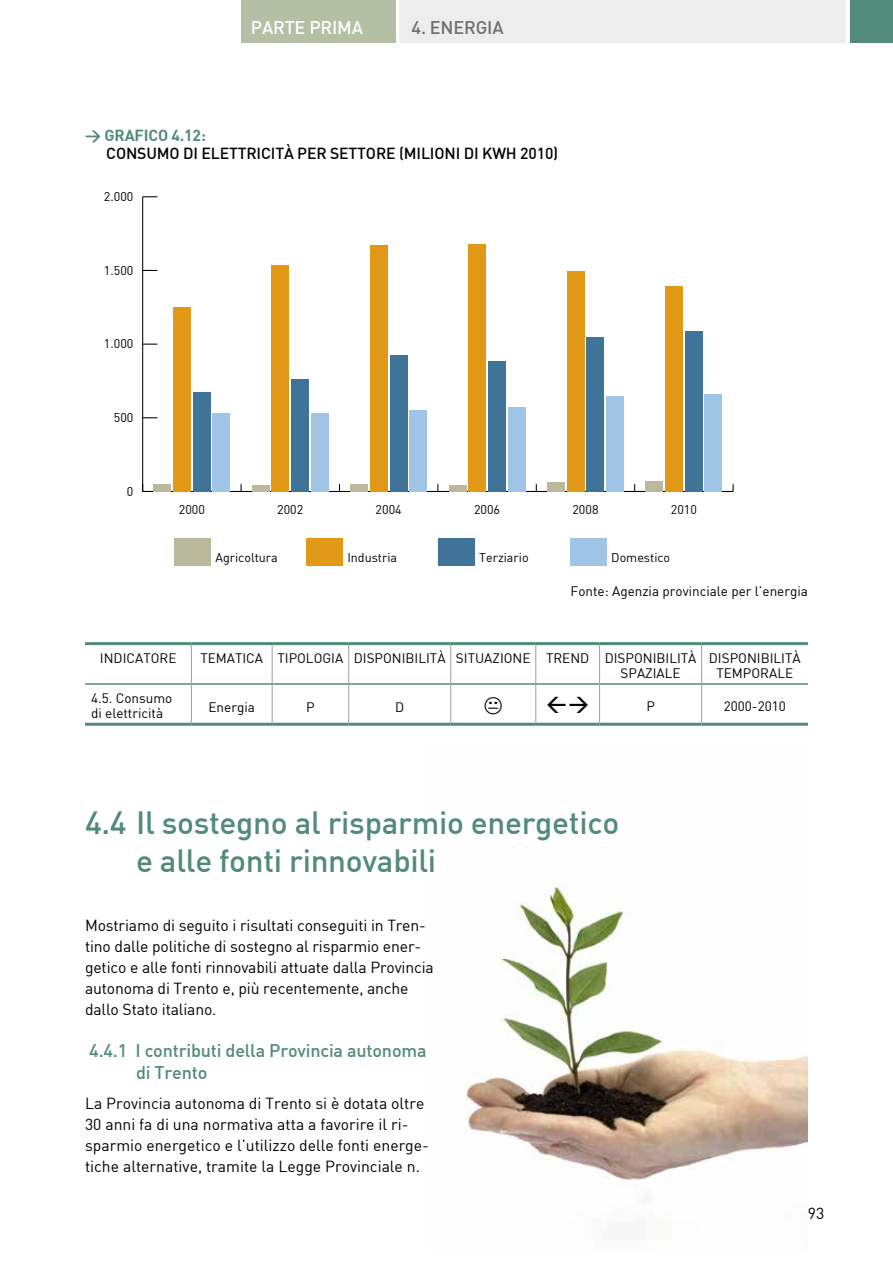
<style>
.page{position:relative;width:893px;height:1263px;background:#fff}
.page>*{position:absolute;margin:0;border:0;box-sizing:border-box;transform-origin:0 0}
.t1{font:500 31.5px/37.8px "DIN";letter-spacing:-.01em;color:#528a7c}
.t2{font:500 18px/21.6px "DIN";letter-spacing:-.01em;color:#528a7c}
.t3{font:500 18px "DIN";letter-spacing:-.01em;color:#fff}
.t4{font:500 18px "DIN";letter-spacing:-.01em;color:#706f6f}
.t5{font:15.75px/21px "DIN";letter-spacing:-.01em;color:#000}
.t6{font:500 15.75px "DIN";letter-spacing:-.01em;color:#000}
.t7{font:15.75px "DIN Bold";letter-spacing:-.01em;color:#528a7c}
.t8{font:13.5px/15px "DIN";color:#000}
.t9{font:12.45px "DIN";color:#000}
</style>
<div class="page">
<img style="left:466px;top:884px;width:342px;height:301px">
<hr style="left:143px;top:491px;width:590px;height:1px;background:#000">
<hr style="left:142px;top:197px;width:1px;height:294px;background:#000">
<svg style="left:142px;top:484px;width:15px;height:8px"></svg>
<svg style="left:143px;top:417px;width:14px;height:1px"></svg>
<svg style="left:143px;top:344px;width:14px;height:1px"></svg>
<svg style="left:143px;top:270px;width:14px;height:1px"></svg>
<svg style="left:143px;top:196px;width:14px;height:1px"></svg>
<div style="left:570px;top:538px;width:37px;height:27px;background:#9fc4e6"></div>
<div style="left:213px;top:413px;width:17px;height:78px;background:#9fc4e6"></div>
<div style="left:311px;top:412px;width:18px;height:79px;background:#9fc4e6"></div>
<div style="left:409px;top:410px;width:18px;height:81px;background:#9fc4e6"></div>
<div style="left:508px;top:407px;width:17px;height:84px;background:#9fc4e6"></div>
<div style="left:606px;top:396px;width:18px;height:95px;background:#9fc4e6"></div>
<div style="left:705px;top:394px;width:17px;height:97px;background:#9fc4e6"></div>
<div style="left:438px;top:538px;width:37px;height:27px;background:#407398"></div>
<div style="left:193px;top:392px;width:18px;height:99px;background:#407398"></div>
<div style="left:291px;top:379px;width:18px;height:112px;background:#407398"></div>
<div style="left:390px;top:355px;width:17px;height:136px;background:#407398"></div>
<div style="left:488px;top:360px;width:18px;height:131px;background:#407398"></div>
<div style="left:586px;top:337px;width:18px;height:154px;background:#407398"></div>
<div style="left:685px;top:331px;width:18px;height:160px;background:#407398"></div>
<div style="left:306px;top:538px;width:37px;height:27px;background:#e29817"></div>
<div style="left:173px;top:307px;width:18px;height:184px;background:#e29817"></div>
<div style="left:272px;top:265px;width:17px;height:226px;background:#e29817"></div>
<div style="left:370px;top:245px;width:18px;height:246px;background:#e29817"></div>
<div style="left:468px;top:244px;width:18px;height:247px;background:#e29817"></div>
<div style="left:567px;top:271px;width:17px;height:220px;background:#e29817"></div>
<div style="left:665px;top:286px;width:18px;height:205px;background:#e29817"></div>
<div style="left:174px;top:538px;width:37px;height:27px;background:#bbb89d"></div>
<div style="left:153px;top:484px;width:18px;height:7px;background:#bbb89d"></div>
<div style="left:252px;top:485px;width:18px;height:6px;background:#bbb89d"></div>
<div style="left:350px;top:484px;width:18px;height:7px;background:#bbb89d"></div>
<div style="left:449px;top:485px;width:17px;height:6px;background:#bbb89d"></div>
<div style="left:547px;top:482px;width:18px;height:9px;background:#bbb89d"></div>
<div style="left:645px;top:481px;width:18px;height:10px;background:#bbb89d"></div>
<hr style="left:191px;top:645px;width:1px;height:38px;background:#9d9d9c">
<hr style="left:272px;top:645px;width:1px;height:38px;background:#9d9d9c">
<hr style="left:348px;top:645px;width:1px;height:38px;background:#9d9d9c">
<hr style="left:450px;top:645px;width:1px;height:38px;background:#9d9d9c">
<hr style="left:535px;top:645px;width:1px;height:38px;background:#9d9d9c">
<hr style="left:599px;top:645px;width:1px;height:38px;background:#9d9d9c">
<hr style="left:701px;top:645px;width:1px;height:38px;background:#9d9d9c">
<hr style="left:191px;top:685px;width:1px;height:38px;background:#9d9d9c">
<hr style="left:272px;top:685px;width:1px;height:38px;background:#9d9d9c">
<hr style="left:348px;top:685px;width:1px;height:38px;background:#9d9d9c">
<hr style="left:450px;top:685px;width:1px;height:38px;background:#9d9d9c">
<hr style="left:535px;top:685px;width:1px;height:38px;background:#9d9d9c">
<hr style="left:599px;top:685px;width:1px;height:38px;background:#9d9d9c">
<hr style="left:701px;top:685px;width:1px;height:38px;background:#9d9d9c">
<hr style="left:85px;top:683px;width:106px;height:2px;background:#528a7c">
<hr style="left:191px;top:683px;width:81px;height:2px;background:#528a7c">
<hr style="left:272px;top:683px;width:77px;height:2px;background:#528a7c">
<hr style="left:349px;top:683px;width:102px;height:2px;background:#528a7c">
<hr style="left:451px;top:683px;width:85px;height:2px;background:#528a7c">
<hr style="left:536px;top:683px;width:64px;height:2px;background:#528a7c">
<hr style="left:600px;top:683px;width:102px;height:2px;background:#528a7c">
<hr style="left:702px;top:683px;width:106px;height:2px;background:#528a7c">
<hr style="left:85px;top:642px;width:106px;height:3px;background:#528a7c">
<hr style="left:191px;top:642px;width:81px;height:3px;background:#528a7c">
<hr style="left:272px;top:642px;width:77px;height:3px;background:#528a7c">
<hr style="left:349px;top:642px;width:102px;height:3px;background:#528a7c">
<hr style="left:451px;top:642px;width:85px;height:3px;background:#528a7c">
<hr style="left:536px;top:642px;width:64px;height:3px;background:#528a7c">
<hr style="left:600px;top:642px;width:102px;height:3px;background:#528a7c">
<hr style="left:702px;top:642px;width:106px;height:3px;background:#528a7c">
<hr style="left:85px;top:723px;width:106px;height:3px;background:#528a7c">
<hr style="left:191px;top:723px;width:81px;height:3px;background:#528a7c">
<hr style="left:272px;top:723px;width:77px;height:3px;background:#528a7c">
<hr style="left:349px;top:723px;width:102px;height:3px;background:#528a7c">
<hr style="left:451px;top:723px;width:85px;height:3px;background:#528a7c">
<hr style="left:536px;top:723px;width:64px;height:3px;background:#528a7c">
<hr style="left:600px;top:723px;width:102px;height:3px;background:#528a7c">
<hr style="left:702px;top:723px;width:106px;height:3px;background:#528a7c">
<div style="left:850px;top:0;width:43px;height:43px;background:#528a7c"></div>
<div style="left:400px;top:0;width:446px;height:43px;background:#ededed"></div>
<div style="left:241px;top:0;width:154px;height:43px;background:#b5bfa5"></div>
<p class="t3" style="left:251px;top:16px;width:114px">PARTE PRIMA</p>
<p class="t4" style="left:412px;top:16px;width:94px">4. ENERGIA</p>
<p class="t7" style="left:85px;top:125px;width:122px">&gt; GRAFICO 4.12:</p>
<p class="t6" style="left:106px;top:144px;width:453px">CONSUMO DI ELETTRICITÀ PER SETTORE (MILIONI DI KWH 2010)</p>
<p class="t9" style="left:104px;top:189px;width:31px">2.000</p>
<p class="t9" style="left:104px;top:262px;width:31px">1.500</p>
<p class="t9" style="left:104px;top:336px;width:31px">1.000</p>
<p class="t9" style="left:114px;top:410px;width:21px">500</p>
<p class="t9" style="left:127px;top:483px;width:8px">0</p>
<p class="t9" style="left:179px;top:501px;width:28px">2000</p>
<p class="t9" style="left:277px;top:501px;width:28px">2002</p>
<p class="t9" style="left:376px;top:501px;width:28px">2004</p>
<p class="t9" style="left:474px;top:501px;width:28px">2006</p>
<p class="t9" style="left:572px;top:501px;width:28px">2008</p>
<p class="t9" style="left:671px;top:501px;width:28px">2010</p>
<p class="t9" style="left:215px;top:550px;width:64px">Agricoltura</p>
<p class="t9" style="left:347px;top:550px;width:51px">Industria</p>
<p class="t9" style="left:479px;top:550px;width:51px">Terziario</p>
<p class="t9" style="left:611px;top:550px;width:60px">Domestico</p>
<p class="t8" style="left:570px;top:583px;width:239px">Fonte: Agenzia provinciale per l’energia</p>
<p class="t8" style="left:100px;top:650px;width:78px">INDICATORE</p>
<p class="t8" style="left:621px;top:650px;width:77px;text-indent:-420px">TEMATICA TIPOLOGIA DISPONIBILITÀ SITUAZIONE TREND DISPONIBILITÀ<br>SPAZIALE</p>
<p class="t8" style="left:709px;top:650px;width:93px;text-align:center">DISPONIBILITÀ<br>TEMPORALE</p>
<p class="t8" style="left:91px;top:691px;width:83px">4.5. Consumo di elettricità</p>
<p class="t8" style="left:209px;top:699px;width:48px">Energia</p>
<p class="t8" style="left:306px;top:699px;width:10px">P</p>
<p class="t8" style="left:395px;top:699px;width:11px">D</p>
<p class="t8" style="left:646px;top:698px;width:10px">P</p>
<p class="t8" style="left:724px;top:698px;width:64px">2000-2010</p>
<h1 class="t1" style="left:136px;top:802px;width:485px;text-indent:-51px">4.4 Il sostegno al risparmio energetico e alle fonti rinnovabili</h1>
<p class="t5" style="left:85px;top:914px;width:350px">Mostriamo di seguito i risultati conseguiti in Tren&shy;tino dalle politiche di sostegno al risparmio ener&shy;getico e alle fonti rinnovabili attuate dalla Provincia autonoma di Trento e, più recentemente, anche dallo Stato italiano.</p>
<p class="t2" style="left:136px;top:1039px;width:292px;text-indent:-47px">4.4.1 I contributi della Provincia autonoma di Trento</p>
<p class="t5" style="left:85px;top:1092px;width:345px">La Provincia autonoma di Trento si è dotata oltre 30 anni fa di una normativa atta a favorire il ri&shy;sparmio energetico e l’utilizzo delle fonti energe&shy;tiche alternative, tramite la Legge Provinciale n.</p>
<p class="t5" style="left:808px;top:1202px;width:18px">93</p>
</div>
